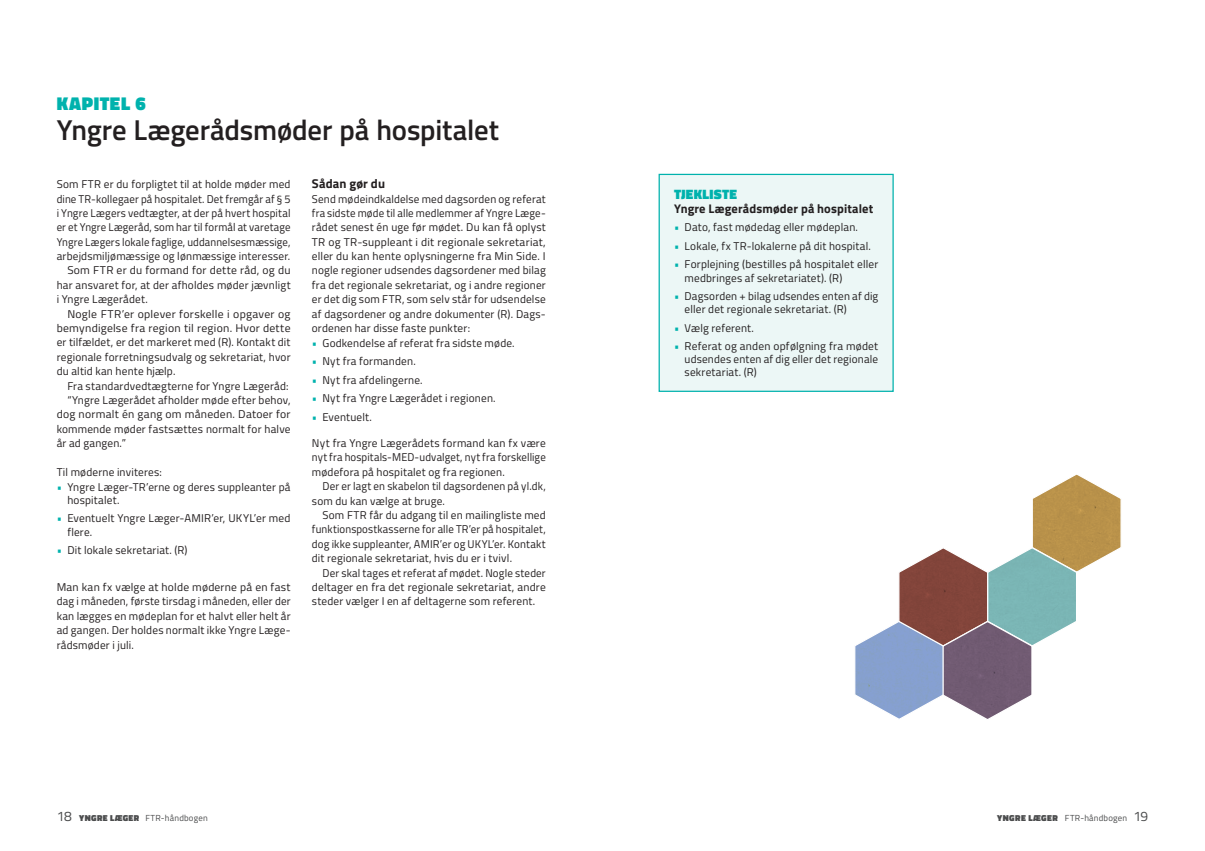
<style>
.page{position:relative;width:1205px;height:851px;background:#fff}
.page>*{position:absolute;margin:0;border:0;box-sizing:border-box;transform-origin:0 0}
.Titel_2023_Speciallæger{font:600 28.75px "Titillium Web";letter-spacing:-.005em;color:#231f20}
.Titel_2023_Speciallæger-2{font:900 18.75px "Titillium Web";letter-spacing:.03em;color:#00b2ad}
.MR_Tjekliste_i_boks{font:900 13.75px "Titillium Web";letter-spacing:.02em;color:#00b2ad}
.MR_Speciallæger_2023{font:700 12.75px "Titillium Web";letter-spacing:.01em;color:#231f20}
.MR_Tjekliste_i_boks-2{font:700 12.5px "Titillium Web";letter-spacing:.01em;color:#231f20}
.BT_Speciallæger_2023{font:11.25px/14.4px "Titillium Web";letter-spacing:.015em;color:#231f20;text-align:justify}
.BT_Indryk_Speciallæger_2023{font:11.25px/14.4px "Titillium Web";letter-spacing:.015em;color:#231f20;text-align:justify}
.BT_Indryk_Speciallæger_2023-2{font:11.25px/14.4px "Titillium Web";letter-spacing:.015em;color:#231f20;text-align:justify;scale:1.04 1}
.t1{font:8.75px "Titillium Web";letter-spacing:.02em;color:#4b4c4d}
.s1{color:#00b2ad}
.s2{font-size:13.75px}
.s3{font-weight:900}
</style>
<div class="page">
<div style="left:659px;top:174px;width:234px;height:217px;background:#ecf7f6"></div>
<div style="left:658px;top:174px;width:236px;height:218px;border:1px solid #00b2ad"></div>
<svg style="left:855px;top:474px;width:266px;height:245px"></svg>
<p class="Titel_2023_Speciallæger-2" style="left:57px;top:90px;width:90px">KAPITEL 6</p>
<p class="Titel_2023_Speciallæger" style="left:57px;top:108px;width:444px">Yngre Lægerådsmøder på hospitalet</p>
<p class="BT_Speciallæger_2023" style="left:57px;top:176px;width:235px">Som FTR er du forpligtet til at holde møder med dine TR-kollegaer på hospitalet. Det fremgår af § 5 i Yngre Lægers vedtægter, at der på hvert hospital er et Yngre Lægeråd, som har til formål at varetage Yngre Lægers lokale faglige, uddannelsesmæssige, arbejdsmiljømæssige og lønmæssige interesser.</p>
<p class="BT_Indryk_Speciallæger_2023" style="left:57px;top:263px;width:235px;text-indent:11px">Som FTR er du formand for dette råd, og du har ansvaret for, at der afholdes møder jævnligt i Yngre Lægerådet.</p>
<p class="BT_Indryk_Speciallæger_2023-2" style="left:57px;top:306px;width:226px;text-indent:11px">Nogle FTR’er oplever forskelle i opgaver og bemyndigelse fra region til region. Hvor dette er tilfældet, er det markeret med (R). Kontakt dit regionale forretningsudvalg og sekretariat, hvor du altid kan hente hjælp.</p>
<p class="BT_Indryk_Speciallæger_2023" style="left:67px;top:378px;width:223px">Fra standardvedtægterne for Yngre Lægeråd:</p>
<p class="BT_Indryk_Speciallæger_2023" style="left:57px;top:392px;width:235px;text-indent:11px">“Yngre Lægerådet afholder møde efter behov, dog normalt én gang om måneden. Datoer for kommende møder fastsættes normalt for halve år ad gangen.”</p>
<p class="BT_Speciallæger_2023" style="left:57px;top:464px;width:107px">Til møderne inviteres:</p>
<p class="BT_Speciallæger_2023" style="left:67px;top:479px;width:225px;line-height:13.1px;text-indent:-11px"><span class="s1">•</span> Yngre Læger-TR’erne og deres suppleanter på hospitalet.</p>
<p class="BT_Speciallæger_2023" style="left:67px;top:511px;width:225px;line-height:13.1px;text-indent:-11px"><span class="s1">•</span> Eventuelt Yngre Læger-AMIR’er, UKYL’er med flere.</p>
<p class="BT_Speciallæger_2023" style="left:57px;top:542px;width:132px"><span class="s1">•</span> Dit lokale sekretariat. (R)</p>
<p class="BT_Speciallæger_2023" style="left:57px;top:579px;width:235px">Man kan fx vælge at holde møderne på en fast dag i måneden, første tirsdag i måneden, eller der kan lægges en mødeplan for et halvt eller helt år ad gangen. Der holdes normalt ikke Yngre Læge&shy;rådsmøder i juli.</p>
<p class="MR_Speciallæger_2023" style="left:312px;top:174px;width:75px">Sådan gør du</p>
<p class="BT_Speciallæger_2023" style="left:312px;top:191px;width:235px">Send mødeindkaldelse med dagsorden og referat fra sidste møde til alle medlemmer af Yngre Læge&shy;rådet senest én uge før mødet. Du kan få oplyst TR og TR-suppleant i dit regionale sekretariat, eller du kan hente oplysningerne fra Min Side. I nogle regioner udsendes dagsordener med bilag fra det regionale sekretariat, og i andre regioner er det dig som FTR, som selv står for udsendelse af dagsordener og andre dokumenter (R). Dags&shy;ordenen har disse faste punkter:</p>
<p class="BT_Speciallæger_2023" style="left:312px;top:335px;width:204px"><span class="s1">•</span> Godkendelse af referat fra sidste møde.</p>
<p class="BT_Speciallæger_2023" style="left:312px;top:353px;width:105px"><span class="s1">•</span> Nyt fra formanden.</p>
<p class="BT_Speciallæger_2023" style="left:312px;top:372px;width:112px"><span class="s1">•</span> Nyt fra afdelingerne.</p>
<p class="BT_Speciallæger_2023" style="left:312px;top:390px;width:185px"><span class="s1">•</span> Nyt fra Yngre Lægerådet i regionen.</p>
<p class="BT_Speciallæger_2023" style="left:312px;top:409px;width:62px"><span class="s1">•</span> Eventuelt.</p>
<p class="BT_Speciallæger_2023" style="left:312px;top:435px;width:235px">Nyt fra Yngre Lægerådets formand kan fx være nyt fra hospitals-MED-udvalget, nyt fra forskellige mødefora på hospitalet og fra regionen.</p>
<p class="BT_Indryk_Speciallæger_2023" style="left:312px;top:478px;width:235px;text-indent:11px">Der er lagt en skabelon til dagsordenen på yl.dk, som du kan vælge at bruge.</p>
<p class="BT_Indryk_Speciallæger_2023" style="left:312px;top:507px;width:235px;text-indent:11px">Som FTR får du adgang til en mailingliste med funktionspostkasserne for alle TR’er på hospitalet, dog ikke suppleanter, AMIR’er og UKYL’er. Kontakt dit regionale sekretariat, hvis du er i tvivl.</p>
<p class="BT_Indryk_Speciallæger_2023" style="left:312px;top:564px;width:235px;text-indent:11px">Der skal tages et referat af mødet. Nogle steder deltager en fra det regionale sekretariat, andre steder vælger I en af deltagerne som referent.</p>
<p class="MR_Tjekliste_i_boks" style="left:674px;top:184px;width:64px">TJEKLISTE</p>
<p class="MR_Tjekliste_i_boks-2" style="left:674px;top:199px;width:201px">Yngre Lægerådsmøder på hospitalet</p>
<p class="BT_Speciallæger_2023" style="left:674px;top:220px;width:185px"><span class="s1">•</span> Dato, fast mødedag eller mødeplan.</p>
<p class="BT_Speciallæger_2023" style="left:674px;top:238px;width:198px"><span class="s1">•</span> Lokale, fx TR-lokalerne på dit hospital.</p>
<p class="BT_Speciallæger_2023" style="left:684px;top:257px;width:195px;line-height:13.1px;text-indent:-11px"><span class="s1">•</span> Forplejning (bestilles på hospitalet eller medbringes af sekretariatet). (R)</p>
<p class="BT_Speciallæger_2023" style="left:684px;top:289px;width:195px;line-height:13.1px;text-indent:-11px"><span class="s1">•</span> Dagsorden + bilag udsendes enten af dig eller det regionale sekretariat. (R)</p>
<p class="BT_Speciallæger_2023" style="left:674px;top:320px;width:82px"><span class="s1">•</span> Vælg referent.</p>
<p class="BT_Speciallæger_2023" style="left:684px;top:339px;width:195px;line-height:13.1px;text-indent:-11px"><span class="s1">•</span> Referat og anden opfølgning fra mødet udsendes enten af dig eller det regionale sekretariat. (R)</p>
<p class="t1" style="left:57px;top:811px;width:152px"><span class="s2">18</span> <span class="s3">YNGRE LÆGER</span> FTR-håndbogen</p>
<p class="t1" style="left:997px;top:811px;width:153px"><span class="s3">YNGRE LÆGER</span> FTR-håndbogen <span class="s2">19</span></p>
</div>
